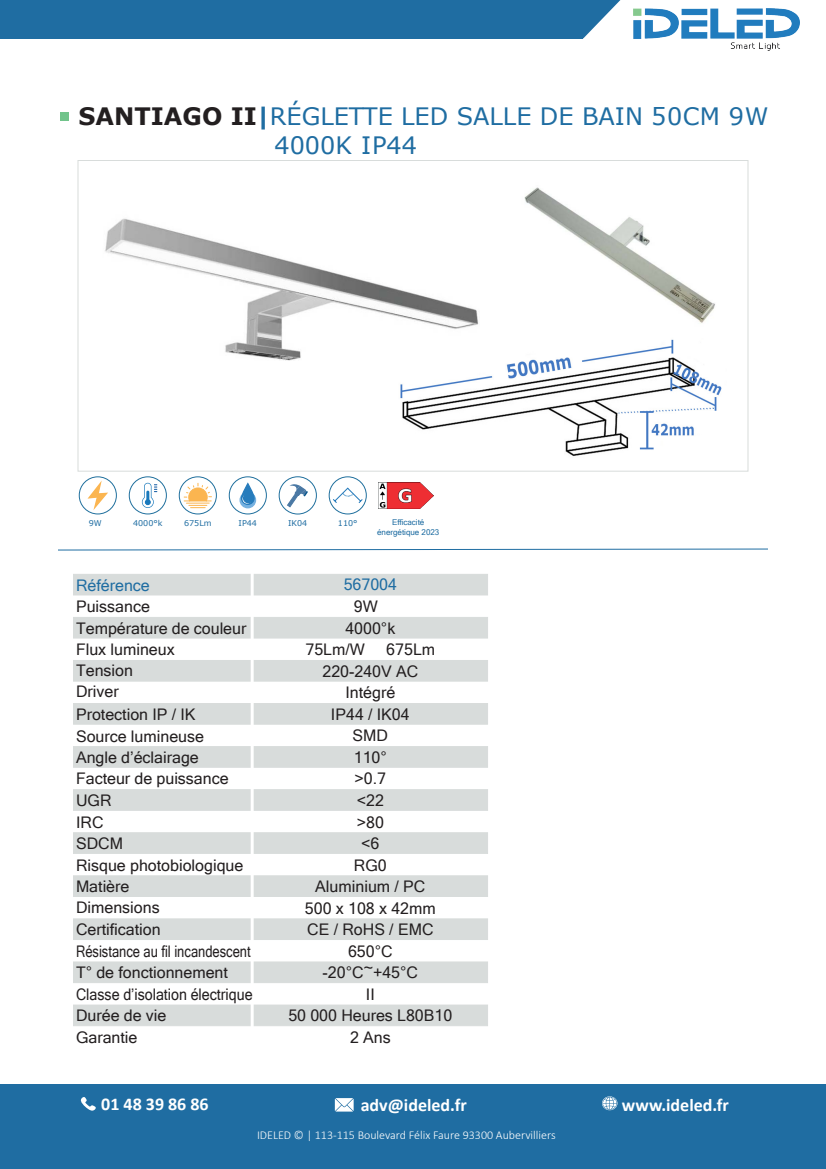
<style>
.page{position:relative;width:826px;height:1169px;background:#fff}
.page>*{position:absolute;margin:0;border:0;box-sizing:border-box;transform-origin:0 0}
.t1{font:24px/28.8px "Verdana";color:#1f6da2}
.t2{font:700 18px "Calibri";color:#fff}
.t3{font:16px/21.5px "Microsoft Sans Serif";color:#231f20}
.t4{font:16px/21.5px "Microsoft Sans Serif";color:#231f20;scale:.89 1}
.t5{font:16px "Microsoft Sans Serif";color:#1f6da2}
.t6{font:300 12px "Calibri";color:#fff}
.t7{font:8px "Verdana";color:#1f6da2}
.t8{font:8px/9.6px "Microsoft Sans Serif";color:#1f6da2;text-align:center}
.s1{font-weight:700;color:#231f20}
.s2{font-weight:700}
</style>
<div class="page">
<div style="left:73px;top:1005px;width:415px;height:21px;background:#d8dcdb"></div>
<div style="left:73px;top:961px;width:415px;height:22px;background:#d8dcdb;border:1px solid #d8dcdb"></div>
<div style="left:0;top:0;width:583px;height:38px;background:#1f6da2"></div>
<svg style="left:583px;top:0;width:37px;height:38px"></svg>
<img style="left:633px;top:8px;width:167px;height:42px">
<div style="left:0;top:1084px;width:826px;height:85px;background:#1f6da2"></div>
<svg style="left:335px;top:1098px;width:19px;height:14px"></svg>
<svg style="left:602px;top:1096px;width:15px;height:14px"></svg>
<svg style="left:80px;top:1097px;width:16px;height:14px"></svg>
<div style="left:60px;top:112px;width:9px;height:9px;background:#71c48b"></div>
<svg style="left:58px;top:548px;width:710px;height:3px"></svg>
<div style="left:73px;top:574px;width:415px;height:21px;background:#d8dcdb"></div>
<div style="left:73px;top:617px;width:415px;height:22px;background:#d8dcdb;border:1px solid #d8dcdb"></div>
<div style="left:73px;top:660px;width:415px;height:22px;background:#d8dcdb;border:1px solid #d8dcdb"></div>
<div style="left:73px;top:703px;width:415px;height:22px;background:#d8dcdb"></div>
<div style="left:73px;top:746px;width:415px;height:22px;background:#d8dcdb"></div>
<div style="left:73px;top:789px;width:415px;height:22px;background:#d8dcdb"></div>
<div style="left:73px;top:832px;width:415px;height:22px;background:#d8dcdb"></div>
<div style="left:73px;top:875px;width:415px;height:22px;background:#d8dcdb"></div>
<div style="left:73px;top:918px;width:415px;height:22px;background:#d8dcdb;border:1px solid #d8dcdb"></div>
<hr style="left:251px;top:559px;width:3px;height:512px;background:#fff">
<div style="left:79px;top:477px;width:38px;height:37px;border:1px solid #1f6f9d;border-radius:50%"></div>
<svg style="left:88px;top:481px;width:20px;height:29px"></svg>
<div style="left:129px;top:477px;width:38px;height:37px;border:1px solid #1f6f9d;border-radius:50%"></div>
<svg style="left:142px;top:483px;width:15px;height:25px"></svg>
<div style="left:179px;top:477px;width:38px;height:37px;border:1px solid #1f6f9d;border-radius:50%"></div>
<svg style="left:183px;top:482px;width:29px;height:26px"></svg>
<div style="left:229px;top:477px;width:38px;height:37px;border:1px solid #1f6f9d;border-radius:50%"></div>
<svg style="left:239px;top:482px;width:17px;height:26px"></svg>
<div style="left:329px;top:477px;width:38px;height:37px;border:1px solid #1f6f9d;border-radius:50%"></div>
<svg style="left:332px;top:487px;width:32px;height:17px"></svg>
<img style="left:379px;top:482px;width:55px;height:27px">
<div style="left:279px;top:477px;width:38px;height:37px;border:1px solid #1f6f9d;border-radius:50%"></div>
<svg style="left:287px;top:484px;width:21px;height:24px"></svg>
<img style="left:105px;top:218px;width:374px;height:142px">
<img style="left:524px;top:187px;width:191px;height:136px">
<img style="left:390px;top:337px;width:332px;height:119px">
<h1 class="t1" style="left:274px;top:102px;width:495px;text-indent:-196px"><span class="s1">SANTIAGO II</span><span class="s2">|</span>RÉGLETTE LED SALLE DE BAIN 50CM 9W<br>4000K IP44</h1>
<p class="t7" style="left:89px;top:517px;width:14px">9W</p>
<p class="t7" style="left:133px;top:517px;width:31px">4000°k</p>
<p class="t7" style="left:184px;top:517px;width:29px">675Lm</p>
<p class="t7" style="left:239px;top:517px;width:20px">IP44</p>
<p class="t7" style="left:288px;top:517px;width:21px">IK04</p>
<p class="t7" style="left:338px;top:517px;width:21px">110°</p>
<p class="t8" style="left:377px;top:517px;width:64px">Efficacité énergétique 2023</p>
<p class="t5" style="left:76px;top:575px;width:75px">Référence</p>
<p class="t3" style="left:76px;top:595px;width:172px">Puissance<br>Température de couleur</p>
<p class="t3" style="left:76px;top:659px;width:59px">Tension</p>
<p class="t3" style="left:76px;top:703px;width:130px">Protection IP / IK<br>Source lumineuse<br>Angle d’éclairage</p>
<p class="t3" style="left:76px;top:789px;width:37px;line-height:22.2px">UGR<br>IRC</p>
<p class="t3" style="left:76px;top:638px;width:100px">Flux lumineux</p>
<p class="t3" style="left:76px;top:681px;width:44px">Driver</p>
<p class="t3" style="left:76px;top:767px;width:154px">Facteur de puissance</p>
<p class="t3" style="left:76px;top:832px;width:169px;line-height:22px">SDCM<br>Risque photobiologique</p>
<p class="t3" style="left:76px;top:875px;width:176px">Matière<br>Dimensions<br>Certification<br>Résistance au fil incandescent</p>
<p class="t4" style="left:76px;top:983px;width:200px">Classe d’isolation électrique<br>Durée de vie<br>Garantie</p>
<p class="t3" style="left:76px;top:961px;width:153px">T° de fonctionnement</p>
<p class="t5" style="left:344px;top:574px;width:55px">567004</p>
<p class="t3" style="left:354px;top:596px;width:25px">9W</p>
<p class="t3" style="left:345px;top:617px;width:51px">4000°k</p>
<p class="t3" style="left:306px;top:639px;width:61px">75Lm/W</p>
<p class="t3" style="left:386px;top:639px;width:50px">675Lm</p>
<p class="t3" style="left:322px;top:660px;width:97px">220-240V AC</p>
<p class="t3" style="left:345px;top:682px;width:51px">Intégré</p>
<p class="t3" style="left:331px;top:703px;width:80px">IP44 / IK04</p>
<p class="t3" style="left:353px;top:725px;width:37px">SMD</p>
<p class="t3" style="left:354px;top:746px;width:35px">110°</p>
<p class="t3" style="left:355px;top:768px;width:33px">&gt;0.7</p>
<p class="t3" style="left:357px;top:789px;width:29px">&lt;22</p>
<p class="t3" style="left:357px;top:811px;width:29px">&gt;80</p>
<p class="t3" style="left:361px;top:832px;width:20px">&lt;6</p>
<p class="t3" style="left:354px;top:854px;width:34px">RG0</p>
<p class="t3" style="left:315px;top:875px;width:112px">Aluminium / PC</p>
<p class="t3" style="left:305px;top:897px;width:132px">500 x 108 x 42mm</p>
<p class="t3" style="left:307px;top:918px;width:128px">CE / RoHS / EMC</p>
<p class="t3" style="left:348px;top:940px;width:46px">650°C</p>
<p class="t3" style="left:323px;top:961px;width:97px">-20°C~+45°C</p>
<p class="t3" style="left:366px;top:983px;width:10px">II</p>
<p class="t3" style="left:288px;top:1004px;width:165px">50 000 Heures L80B10</p>
<p class="t3" style="left:350px;top:1026px;width:42px">2 Ans</p>
<p class="t2" style="left:101px;top:1092px;width:109px">01 48 39 86 86</p>
<p class="t2" style="left:361px;top:1092px;width:108px">adv@ideled.fr</p>
<p class="t2" style="left:622px;top:1092px;width:109px">www.ideled.fr</p>
<p class="t6" style="left:257px;top:1128px;width:300px">IDELED © | 113-115 Boulevard Félix Faure 93300 Aubervilliers</p>
</div>
